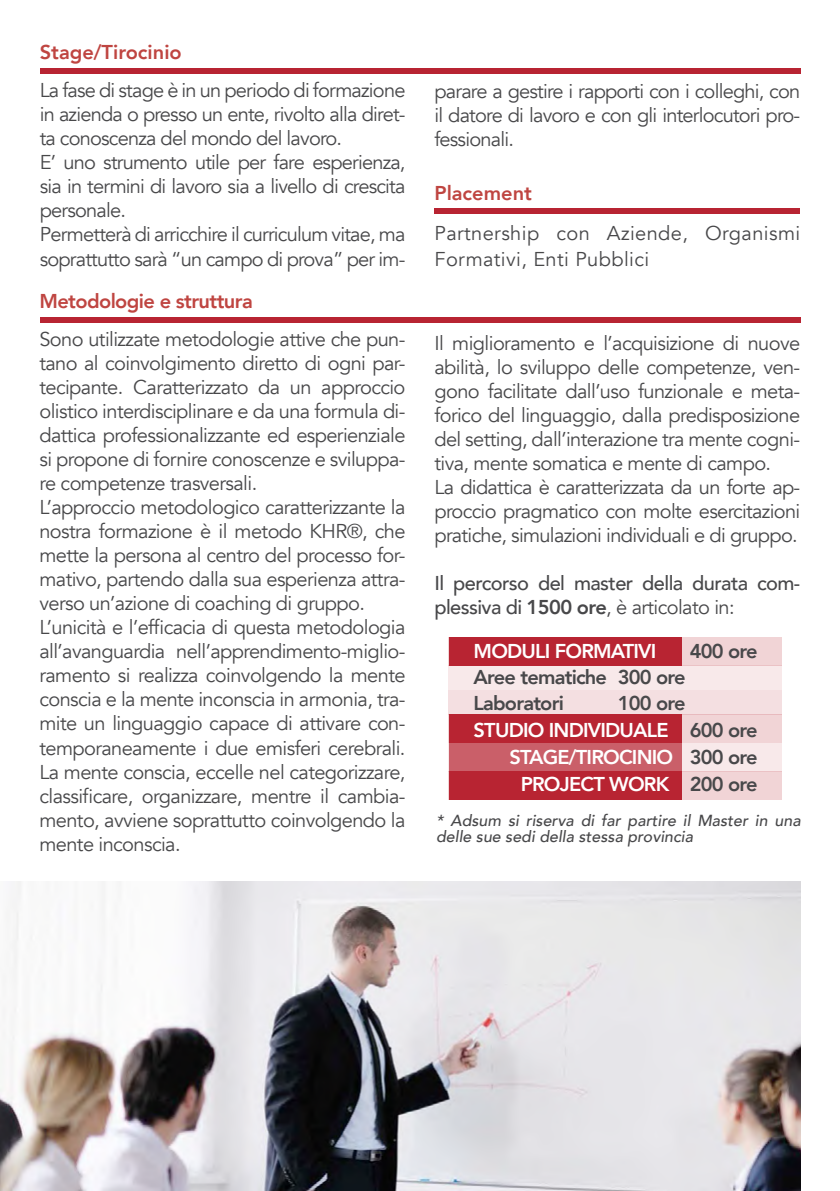
<style>
.page{position:relative;width:840px;height:1191px;background:#fff}
.page>*{position:absolute;margin:0;border:0;box-sizing:border-box;transform-origin:0 0}
.t1{font:20px/24px "Avenir";letter-spacing:-.03em;color:#48484a}
.t2{font:800 20px "Avenir";letter-spacing:-.04em;color:#fff}
.t3{font:500 20px/24px "Avenir";letter-spacing:-.03em;color:#48484a}
.t4{font:20px/26px "Avenir";letter-spacing:.02em;color:#48484a}
.t5{font:800 20px/26px "Avenir";letter-spacing:-.04em;color:#48484a}
.t6{font:800 20px "Avenir";color:#bf4541}
.t7{font:800 20px "Avenir";letter-spacing:-.03em;color:#bf4541}
.t8{font:italic 500 16px/16px "Avenir";color:#48484a}
.s1{font-weight:800}
.s2{font-weight:400}
.s3{color:#48484a}
</style>
<div class="page">
<div style="left:448px;top:771px;width:333px;height:28px;background:#f1d4d6"></div>
<div style="left:40px;top:68px;width:759px;height:5px;background:#b82432"></div>
<div style="left:40px;top:317px;width:759px;height:5px;background:#b82432"></div>
<div style="left:434px;top:208px;width:365px;height:6px;background:#b82432"></div>
<svg style="left:448px;top:637px;width:333px;height:28px;background:#c95863"></svg>
<svg style="left:448px;top:714px;width:333px;height:29px;background:#c95863"></svg>
<svg style="left:448px;top:743px;width:333px;height:28px;background:#d7888f"></svg>
<div style="left:448px;top:665px;width:333px;height:49px;background:#f8e9ea"></div>
<div style="left:448px;top:690px;width:333px;height:24px;background:#f4dfe1"></div>
<img style="left:0;top:882px;width:799px;height:309px">
<div style="left:448px;top:771px;width:233px;height:28px;background:#b82432"></div>
<p class="t6" style="left:40px;top:37px;width:143px">Stage/Tirocinio</p>
<p class="t1" style="left:40px;top:79px;width:367px">La fase di stage è in un periodo di formazione in azienda o presso un ente, rivolto alla diret&shy;ta conoscenza del mondo del lavoro.<br>E’ uno strumento utile per fare esperienza, sia in termini di lavoro sia a livello di crescita personale.<br>Permetterà di arricchire il curriculum vitae, ma soprattutto sarà “un campo di prova” per im-</p>
<p class="t1" style="left:434px;top:79px;width:367px;text-align:justify">parare a gestire i rapporti con i colleghi, con il datore di lavoro e con gli interlocutori pro&shy;fessionali.</p>
<p class="t7" style="left:39px;top:286px;width:215px">Metodologie e struttura</p>
<p class="t1" style="left:39px;top:328px;width:367px">Sono utilizzate metodologie attive che pun&shy;tano al coinvolgimento diretto di ogni par&shy;tecipante. Caratterizzato da un approccio olistico interdisciplinare e da una formula di&shy;dattica professionalizzante ed esperienziale si propone di fornire conoscenze e sviluppa&shy;re competenze trasversali.<br>L’approccio metodologico caratterizzante la nostra formazione è il metodo KHR®, che mette la persona al centro del processo for&shy;mativo, partendo dalla sua esperienza attra&shy;verso un’azione di coaching di gruppo.<br>L’unicità e l’efficacia di questa metodologia all’avanguardia nell’apprendimento-miglio&shy;ramento si realizza coinvolgendo la mente conscia e la mente inconscia in armonia, tra&shy;mite un linguaggio capace di attivare con&shy;temporaneamente i due emisferi cerebrali.<br>La mente conscia, eccelle nel categorizzare, classificare, organizzare, mentre il cambia&shy;mento, avviene soprattutto coinvolgendo la mente inconscia.</p>
<p class="t1" style="left:434px;top:332px;width:367px">Il miglioramento e l’acquisizione di nuove abilità, lo sviluppo delle competenze, ven&shy;gono facilitate dall’uso funzionale e meta&shy;forico del linguaggio, dalla predisposizione del setting, dall’interazione tra mente cogni&shy;tiva, mente somatica e mente di campo.<br>La didattica è caratterizzata da un forte ap&shy;proccio pragmatico con molte esercitazioni pratiche, simulazioni individuali e di gruppo.</p>
<p class="t6" style="left:434px;top:177px;width:99px">Placement</p>
<p class="t4" style="left:434px;top:220px;width:367px">Partnership con Aziende, Organismi<br>Formativi, Enti Pubblici</p>
<p class="t3" style="left:434px;top:570px;width:367px">Il percorso del master della durata com&shy;plessiva di <span class="s1">1500 ore</span><span class="s2">, è articolato in:</span></p>
<p class="t2" style="left:473px;top:635px;width:184px">MODULI FORMATIVI</p>
<p class="t5" style="left:689px;top:638px;width:69px">400 ore</p>
<p class="t5" style="left:473px;top:664px;width:213px">Aree tematiche 300 ore<br>Laboratori</p>
<p class="t5" style="left:617px;top:690px;width:69px">100 ore</p>
<p class="t2" style="left:473px;top:714px;width:285px">STUDIO INDIVIDUALE <span class="s3">600 ore</span></p>
<p class="t2" style="left:509px;top:741px;width:249px">STAGE/TIROCINIO <span class="s3">300 ore</span></p>
<p class="t2" style="left:520px;top:768px;width:238px">PROJECT WORK <span class="s3">200 ore</span></p>
<p class="t8" style="left:436px;top:813px;width:366px">* Adsum si riserva di far partire il Master in una delle sue sedi della stessa provincia</p>
</div>
